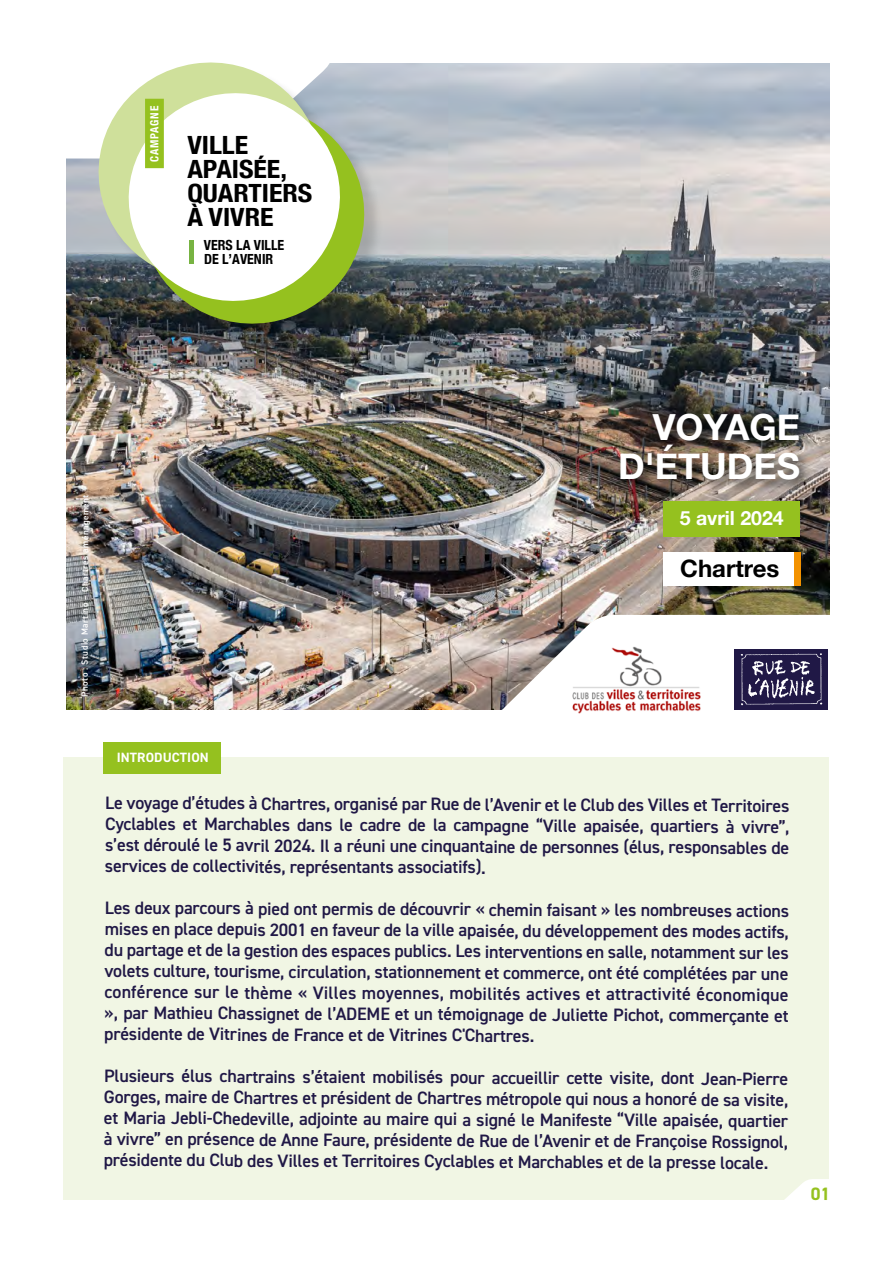
<style>
.page{position:relative;width:893px;height:1263px;background:#fff}
.page>*{position:absolute;margin:0;border:0;box-sizing:border-box;transform-origin:0 0}
.t1{font:700 36px/39px "Helvetica Neue";color:#fff;text-align:right}
.t2{font:700 condensed 25.05px/23.9px "Helvetica Neue";color:#000;scale:1.11 1}
.t3{font:700 24px "Helvetica Neue";color:#000}
.t4{font:700 19.5px "Helvetica Neue";color:#fff}
.t5{font:600 18px/20.9px "DIN2014";letter-spacing:-.015em;color:#201846;text-align:justify}
.t6{font:700 18px "DIN2014";color:#95c11f}
.t7{font:700 condensed 13.95px/13.8px "Helvetica Neue";color:#000}
.t8{font:700 13.5px "DIN2014";letter-spacing:.005em;color:#fff}
.t9{font:700 condensed 11.25px "Helvetica Neue";letter-spacing:.07em;color:#fff}
.t10{font:600 9px "DIN2014";letter-spacing:.045em;color:#fff}
</style>
<div class="page">
<img style="left:67px;top:64px;width:762px;height:645px">
<img style="left:302px;top:543px;width:528px;height:167px">
<div style="left:64px;top:757px;width:765px;height:442px;background:#f1f6e4"></div>
<div style="left:103px;top:742px;width:118px;height:31px;background:#95c11f"></div>
<div style="left:735px;top:649px;width:93px;height:60px;background:#201846"></div>
<svg style="left:741px;top:653px;width:81px;height:52px"></svg>
<img style="left:572px;top:641px;width:131px;height:73px">
<svg style="left:339px;top:63px;width:152px;height:164px"></svg>
<div style="left:663px;top:501px;width:136px;height:35px;background:#95c11f"></div>
<div style="left:615px;top:408px;width:197px;height:84px;background:#000;opacity:.7"></div>
<div style="left:100px;top:65px;width:283px;height:277px;background:#000;opacity:.15"></div>
<svg style="left:134px;top:97px;width:238px;height:234px"></svg>
<svg style="left:66px;top:62px;width:273px;height:238px"></svg>
<svg style="left:130px;top:94px;width:209px;height:219px"></svg>
<hr style="left:189px;top:240px;width:4px;height:24px;background:#77b342">
<div style="left:145px;top:99px;width:19px;height:69px;background:#95c11f"></div>
<div style="left:663px;top:552px;width:137px;height:34px;background:#fff"></div>
<svg style="left:685px;top:1179px;width:144px;height:21px"></svg>
<div style="left:794px;top:552px;width:6px;height:34px;background:#f39200"></div>
<p class="t9" style="left:145px;top:162px;width:58px;rotate:-90deg">CAMPAGNE</p>
<h2 class="t2" style="left:187px;top:132px;width:114px">VILLE<br>APAISÉE,<br>QUARTIERS<br>À VIVRE</h2>
<p class="t7" style="left:204px;top:237px;width:82px">VERS LA VILLE<br>DE L’AVENIR</p>
<p class="t10" style="left:79px;top:697px;width:203px;rotate:-90deg">Photo : Studio Martino – Chartres aménagement</p>
<h1 class="t1" style="left:618px;top:408px;width:184px">VOYAGE<br>D'ÉTUDES</h1>
<p class="t4" style="left:680px;top:503px;width:106px">5 avril 2024</p>
<h3 class="t3" style="left:680px;top:549px;width:101px">Chartres</h3>
<p class="t8" style="left:117px;top:748px;width:94px">INTRODUCTION</p>
<p class="t5" style="left:105px;top:793px;width:686px">Le voyage d’études à Chartres, organisé par Rue de l’Avenir et le Club des Villes et Territoires Cyclables et Marchables dans le cadre de la campagne “Ville apaisée, quartiers à vivre”, s’est déroulé le 5 avril 2024. Il a réuni une cinquantaine de personnes (élus, responsables de services de collectivités, représentants associatifs).</p>
<p class="t5" style="left:104px;top:898px;width:686px">Les deux parcours à pied ont permis de découvrir « chemin faisant » les nombreuses actions mises en place depuis 2001 en faveur de la ville apaisée, du développement des modes actifs, du partage et de la gestion des espaces publics. Les interventions en salle, notamment sur les volets culture, tourisme, circulation, stationnement et commerce, ont été complétées par une conférence sur le thème « Villes moyennes, mobilités actives et attractivité économique », par Mathieu Chassignet de l’ADEME et un témoignage de Juliette Pichot, commerçante et présidente de Vitrines de France et de Vitrines C'Chartres.</p>
<p class="t5" style="left:104px;top:1066px;width:686px">Plusieurs élus chartrains s’étaient mobilisés pour accueillir cette visite, dont Jean-Pierre Gorges, maire de Chartres et président de Chartres métropole qui nous a honoré de sa visite, et Maria Jebli-Chedeville, adjointe au maire qui a signé le Manifeste “Ville apaisée, quartier à vivre” en présence de Anne Faure, présidente de Rue de l’Avenir et de Françoise Rossignol, présidente du Club des Villes et Territoires Cyclables et Marchables et de la presse locale.</p>
<p class="t6" style="left:811px;top:1182px;width:21px">01</p>
</div>
